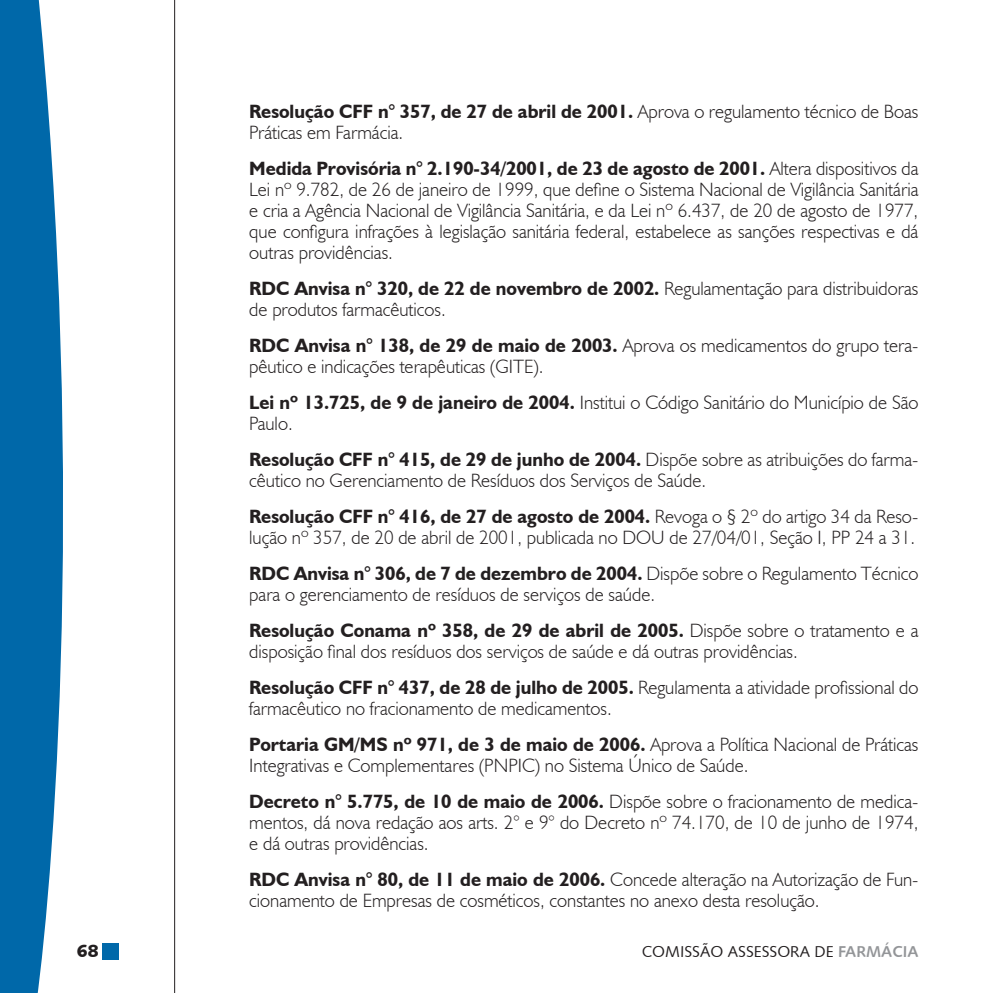
<style>
.page{position:relative;width:993px;height:993px;background:#fff}
.page>*{position:absolute;margin:0;border:0;box-sizing:border-box;transform-origin:0 0}
.t1{font:300 19.25px/21px "Humanist 521 BT";color:#231f20}
.t2{font:17.5px "Humanist 531 BT Black A";color:#231f20}
.t3{font:15.75px "Humanist 531 BT Roman A";color:#231f20}
.s1{font-weight:700}
.s2{font-family:"Humanist 531 BT Bold A";color:#939598}
</style>
<div class="page">
<hr style="left:174px;top:0;width:1px;height:992px;background:#231f20">
<svg style="left:0;top:0;width:63px;height:992px;background:#1c78b2"></svg>
<div style="left:103px;top:943px;width:16px;height:16px;background:#0068a9"></div>
<p class="t1" style="left:249px;top:101px;width:670px"><span class="s1">Resolução CFF n° 357, de 27 de abril de 2001.</span> Aprova o regulamento técnico de Boas<br>Práticas em Farmácia.</p>
<p class="t1" style="left:249px;top:158px;width:670px;text-align:justify"><span class="s1">Medida Provisória n° 2.190-34/2001, de 23 de agosto de 2001.</span> Altera dispositivos da Lei nº 9.782, de 26 de janeiro de 1999, que define o Sistema Nacional de Vigilância Sanitária e cria a Agência Nacional de Vigilância Sanitária, e da Lei nº 6.437, de 20 de agosto de 1977, que configura infrações à legislação sanitária federal, estabelece as sanções respectivas e dá outras providências.</p>
<p class="t1" style="left:249px;top:278px;width:670px"><span class="s1">RDC Anvisa n° 320, de 22 de novembro de 2002.</span> Regulamentação para distribuidoras de produtos farmacêuticos.</p>
<p class="t1" style="left:249px;top:335px;width:670px"><span class="s1">RDC Anvisa n° 138, de 29 de maio de 2003.</span> Aprova os medicamentos do grupo tera&shy;pêutico e indicações terapêuticas (GITE).</p>
<p class="t1" style="left:249px;top:391px;width:670px"><span class="s1">Lei nº 13.725, de 9 de janeiro de 2004.</span> Institui o Código Sanitário do Município de São<br>Paulo.</p>
<p class="t1" style="left:249px;top:448px;width:670px"><span class="s1">Resolução CFF n° 415, de 29 de junho de 2004.</span> Dispõe sobre as atribuições do farma&shy;cêutico no Gerenciamento de Resíduos dos Serviços de Saúde.</p>
<p class="t1" style="left:249px;top:505px;width:670px"><span class="s1">Resolução CFF n° 416, de 27 de agosto de 2004.</span> Revoga o § 2º do artigo 34 da Reso&shy;lução nº 357, de 20 de abril de 2001, publicada no DOU de 27/04/01, Seção I, PP 24 a 31.</p>
<p class="t1" style="left:249px;top:562px;width:670px"><span class="s1">RDC Anvisa n° 306, de 7 de dezembro de 2004.</span> Dispõe sobre o Regulamento Técnico para o gerenciamento de resíduos de serviços de saúde.</p>
<p class="t1" style="left:249px;top:619px;width:670px"><span class="s1">Resolução Conama nº 358, de 29 de abril de 2005.</span> Dispõe sobre o tratamento e a disposição final dos resíduos dos serviços de saúde e dá outras providências.</p>
<p class="t1" style="left:249px;top:676px;width:670px"><span class="s1">Resolução CFF n° 437, de 28 de julho de 2005.</span> Regulamenta a atividade profissional do farmacêutico no fracionamento de medicamentos.</p>
<p class="t1" style="left:249px;top:733px;width:670px"><span class="s1">Portaria GM/MS nº 971, de 3 de maio de 2006.</span> Aprova a Política Nacional de Práticas<br>Integrativas e Complementares (PNPIC) no Sistema Único de Saúde.</p>
<p class="t1" style="left:249px;top:790px;width:670px;text-align:justify"><span class="s1">Decreto n° 5.775, de 10 de maio de 2006.</span> Dispõe sobre o fracionamento de medica&shy;mentos, dá nova redação aos arts. 2° e 9° do Decreto nº 74.170, de 10 de junho de 1974, e dá outras providências.</p>
<p class="t1" style="left:249px;top:867px;width:670px"><span class="s1">RDC Anvisa n° 80, de 11 de maio de 2006.</span> Concede alteração na Autorização de Fun&shy;cionamento de Empresas de cosméticos, constantes no anexo desta resolução.</p>
<p class="t2" style="left:77px;top:939px;width:23px">68</p>
<p class="t3" style="left:641px;top:940px;width:278px">COMISSÃO ASSESSORA DE <span class="s2">FARMÁCIA</span></p>
</div>
